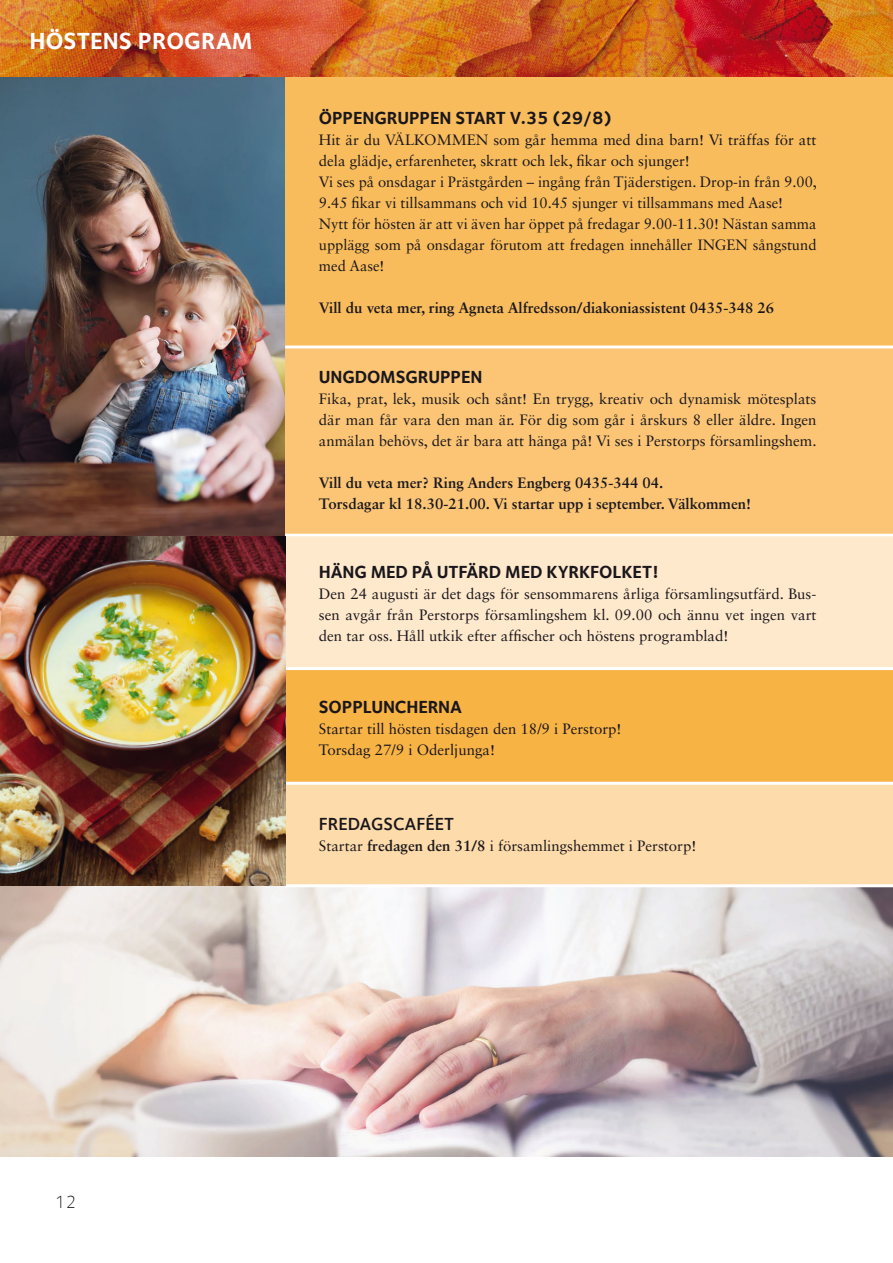
<style>
.page{position:relative;width:893px;height:1263px;background:#fff}
.page>*{position:absolute;margin:0;border:0;box-sizing:border-box;transform-origin:0 0}
.t1{font:700 24px "Foundry Sterling";color:#fff}
.t2{font:700 18px "Foundry Sterling";letter-spacing:-.01em;color:#1a171c}
.t3{font:600 18px "Foundry Sterling";color:#1a171c}
.t4{font:300 18px "Foundry Sterling";color:#1a171c}
.t5{font:15px/21px "Sabon LT Std";color:#1a171c}
.t6{font:700 15px/21px "Sabon LT Std";color:#1a171c}
.s1{font-weight:700}
</style>
<div class="page">
<img style="left:0;top:886px;width:893px;height:271px">
<img style="left:0;top:77px;width:285px;height:460px">
<div style="left:285px;top:670px;width:608px;height:113px;background:#f8b345"></div>
<div style="left:285px;top:537px;width:608px;height:133px;background:#fee9cc"></div>
<div style="left:285px;top:783px;width:608px;height:103px;background:#fddbaa"></div>
<div style="left:285px;top:345px;width:608px;height:192px;background:#fbc575"></div>
<div style="left:285px;top:77px;width:608px;height:271px;background:#f9bc5c"></div>
<hr style="left:285px;top:667px;width:608px;height:3px;background:#fff">
<hr style="left:285px;top:345px;width:608px;height:3px;background:#fff">
<hr style="left:285px;top:534px;width:608px;height:3px;background:#fff">
<hr style="left:285px;top:884px;width:608px;height:3px;background:#fff">
<hr style="left:285px;top:782px;width:608px;height:3px;background:#fff">
<img style="left:0;top:0;width:893px;height:77px">
<img style="left:0;top:537px;width:285px;height:349px">
<h1 class="t1" style="left:30px;top:27px;width:225px">HÖSTENS PROGRAM</h1>
<p class="t2" style="left:319px;top:107px;width:294px">ÖPPENGRUPPEN START V.35 (29/8)</p>
<p class="t5" style="left:319px;top:130px;width:499px">Hit är du VÄLKOMMEN som går hemma med dina barn! Vi träffas för att dela glädje, erfarenheter, skratt och lek, fikar och sjunger!<br>Vi ses på onsdagar i Prästgården – ingång från Tjäderstigen. Drop-in från 9.00, 9.45 fikar vi tillsammans och vid 10.45 sjunger vi tillsammans med Aase!<br>Nytt för hösten är att vi även har öppet på fredagar 9.00-11.30! Nästan samma upplägg som på onsdagar förutom att fredagen innehåller INGEN sångstund med Aase!</p>
<p class="t6" style="left:319px;top:298px;width:457px">Vill du veta mer, ring Agneta Alfredsson/diakoniassistent 0435-348 26</p>
<p class="t2" style="left:319px;top:366px;width:165px">UNGDOMSGRUPPEN</p>
<p class="t5" style="left:319px;top:390px;width:499px;text-align:justify">Fika, prat, lek, musik och sånt! En trygg, kreativ och dynamisk mötesplats där man får vara den man är. För dig som går i årskurs 8 eller äldre. Ingen anmälan behövs, det är bara att hänga på! Vi ses i Perstorps församlingshem.</p>
<p class="t6" style="left:319px;top:474px;width:434px">Vill du veta mer? Ring Anders Engberg 0435-344 04.<br>Torsdagar kl 18.30-21.00. Vi startar upp i september. Välkommen!</p>
<p class="t2" style="left:319px;top:561px;width:342px">HÄNG MED PÅ UTFÄRD MED KYRKFOLKET!</p>
<p class="t5" style="left:319px;top:585px;width:499px;text-align:justify">Den 24 augusti är det dags för sensommarens årliga församlingsutfärd. Bus&shy;sen avgår från Perstorps församlingshem kl. 09.00 och ännu vet ingen vart den tar oss. Håll utkik efter affischer och höstens programblad!</p>
<p class="t2" style="left:319px;top:696px;width:145px">SOPPLUNCHERNA</p>
<p class="t5" style="left:319px;top:720px;width:304px">Startar till hösten tisdagen den 18/9 i Perstorp!<br>Torsdag 27/9 i Oderljunga!</p>
<p class="t3" style="left:319px;top:813px;width:137px">FREDAGSCAFÉET</p>
<p class="t5" style="left:319px;top:837px;width:379px">Startar <span class="s1">fredagen den 31/8</span> i församlingshemmet i Perstorp!</p>
<p class="t4" style="left:55px;top:1191px;width:22px">12</p>
</div>
